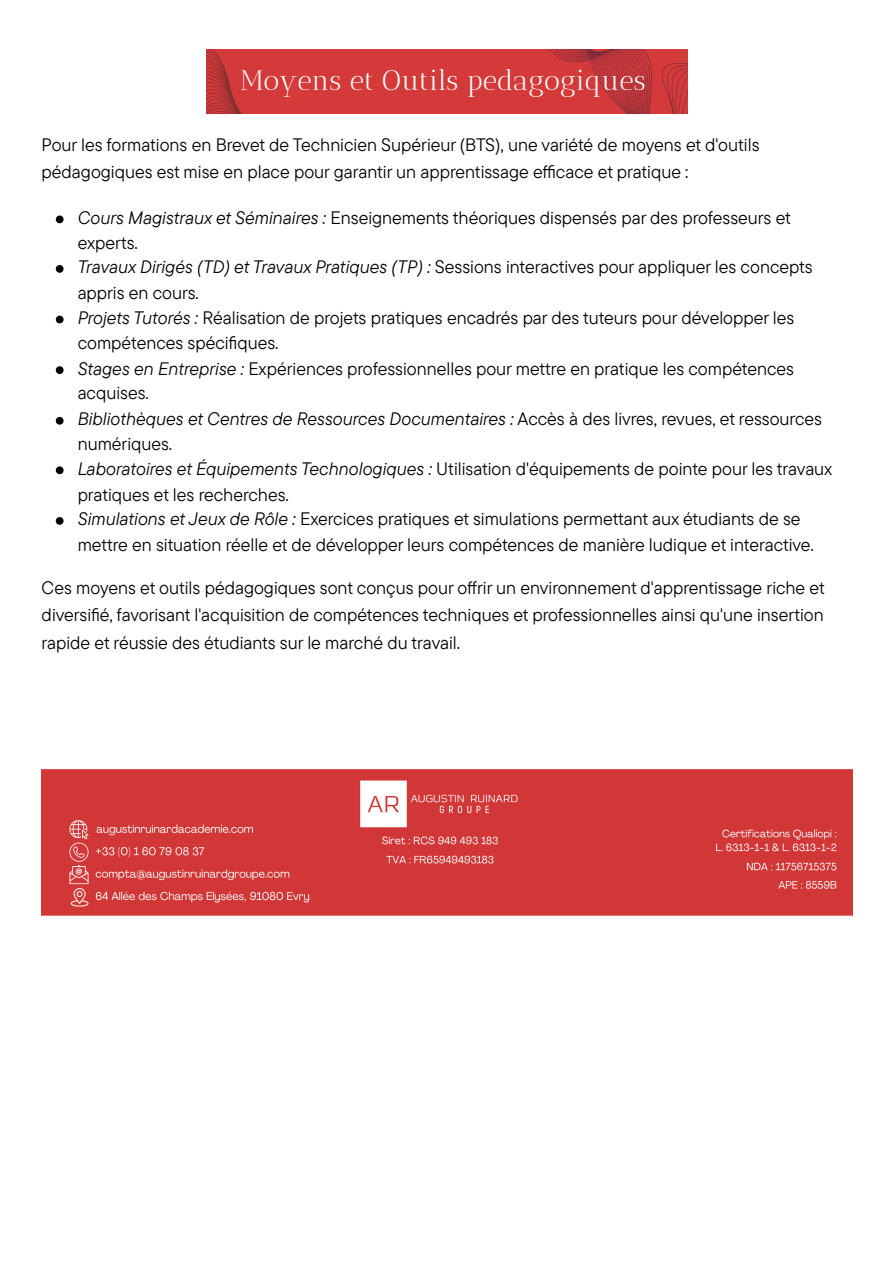
<style>
.page{position:relative;width:894px;height:1263px;background:#fff}
.page>*{position:absolute;margin:0;border:0;box-sizing:border-box;transform-origin:0 0}
.t1{font:28.05px "Antic Didone";color:#fff}
.t2{font:18px/24.8px "TT Commons Pro";color:#000}
.t3{font:italic 18px/24.8px "TT Commons Pro";color:#000}
.s1{font-style:italic}
.s2{font-style:normal}
</style>
<div class="page">
<div style="left:206px;top:50px;width:481px;height:64px;background:#d43a3a"></div>
<svg style="left:206px;top:50px;width:36px;height:64px"></svg>
<svg style="left:551px;top:50px;width:136px;height:64px"></svg>
<svg style="left:56px;top:216px;width:7px;height:7px"></svg>
<svg style="left:56px;top:265px;width:7px;height:8px"></svg>
<svg style="left:56px;top:316px;width:7px;height:7px"></svg>
<svg style="left:56px;top:366px;width:7px;height:8px"></svg>
<svg style="left:56px;top:417px;width:7px;height:8px"></svg>
<svg style="left:56px;top:466px;width:7px;height:8px"></svg>
<svg style="left:56px;top:517px;width:7px;height:8px"></svg>
<img style="left:42px;top:769px;width:810px;height:147px">
<p class="t1" style="left:240px;top:64px;width:406px">Moyens et Outils pedagogiques</p>
<p class="t2" style="left:42px;top:130px;width:719px;line-height:27px">Pour les formations en Brevet de Technicien Supérieur (BTS), une variété de moyens et d'outils pédagogiques est mise en place pour garantir un apprentissage efficace et pratique :</p>
<p class="t2" style="left:78px;top:205px;width:714px"><span class="s1">Cours Magistraux et Séminaires :</span> Enseignements théoriques dispensés par des professeurs et experts.</p>
<p class="t2" style="left:78px;top:254px;width:736px;line-height:26px"><span class="s1">Travaux Dirigés (TD) et Travaux Pratiques (TP) :</span> Sessions interactives pour appliquer les concepts appris en cours.</p>
<p class="t2" style="left:78px;top:305px;width:718px"><span class="s1">Projets Tutorés :</span> Réalisation de projets pratiques encadrés par des tuteurs pour développer les compétences spécifiques.</p>
<p class="t2" style="left:78px;top:356px;width:717px"><span class="s1">Stages en Entreprise :</span> Expériences professionnelles pour mettre en pratique les compétences acquises.</p>
<p class="t3" style="left:78px;top:406px;width:745px">Bibliothèques et Centres de Ressources Documentaires : <span class="s2">Accès à des livres, revues, et ressources numériques.</span></p>
<p class="t2" style="left:78px;top:455px;width:756px;line-height:25.8px"><span class="s1">Laboratoires et Équipements Technologiques :</span> Utilisation d'équipements de pointe pour les travaux pratiques et les recherches.</p>
<p class="t2" style="left:78px;top:506px;width:737px;line-height:25.8px"><span class="s1">Simulations et Jeux de Rôle :</span> Exercices pratiques et simulations permettant aux étudiants de se mettre en situation réelle et de développer leurs compétences de manière ludique et interactive.</p>
<p class="t2" style="left:42px;top:573px;width:784px;line-height:27.6px;text-align:justify">Ces moyens et outils pédagogiques sont conçus pour offrir un environnement d'apprentissage riche et diversifié, favorisant l'acquisition de compétences techniques et professionnelles ainsi qu'une insertion rapide et réussie des étudiants sur le marché du travail.</p>
</div>
